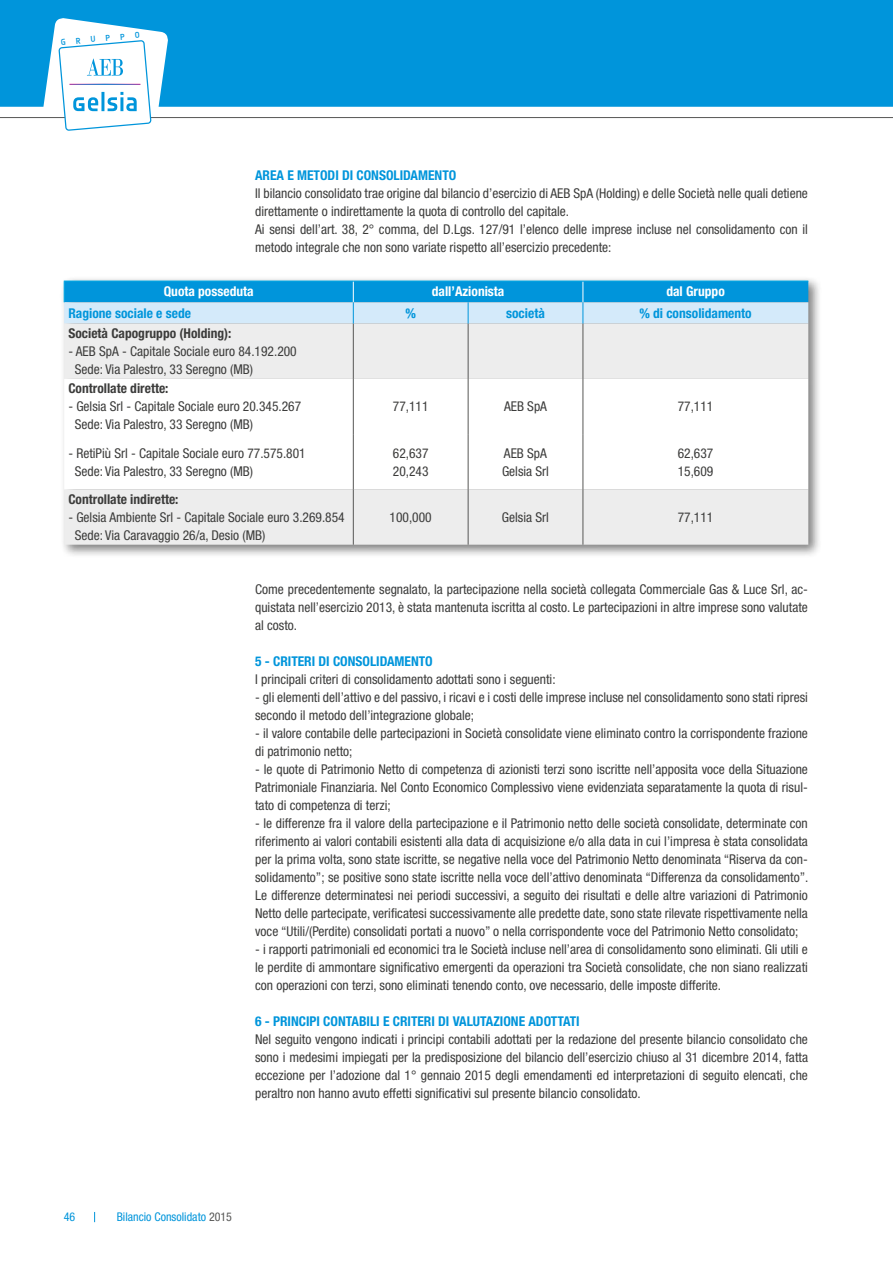
<style>
.page{position:relative;width:893px;height:1263px;background:#fff}
.page>*{position:absolute;margin:0;border:0;box-sizing:border-box;transform-origin:0 0}
.t1{font:condensed 13.5px/18px "Helvetica Neue LT Std";color:#3c3c3b}
.t2{font:700 condensed 13.5px "Helvetica Neue LT Std";color:#0095db}
.t3{font:700 condensed 13.5px "Helvetica Neue LT Std";color:#3c3c3b}
.t4{font:700 condensed 13.5px "Helvetica Neue LT Std";color:#fff}
.t5{font:condensed 12px "Helvetica Neue LT Std";color:#0095db}
.t6{font:8.4px "Notes Style Medium Tf";color:#0095db}
.s1{color:#575756}
</style>
<div class="page">
<div style="left:0;top:0;width:893px;height:107px;background:#0095db"></div>
<hr style="left:0;top:117px;width:893px;height:1px;background:#575756">
<svg style="left:58px;top:40px;width:93px;height:91px"></svg>
<div style="left:59px;top:276px;width:763px;height:283px;background:#000;opacity:.5"></div>
<div style="left:64px;top:324px;width:744px;height:221px;background:#ededed"></div>
<svg style="left:64px;top:379px;width:744px;height:110px"></svg>
<hr style="left:353px;top:324px;width:1px;height:55px;background:#575756">
<hr style="left:468px;top:324px;width:1px;height:55px;background:#575756">
<hr style="left:583px;top:324px;width:1px;height:55px;background:#575756">
<hr style="left:353px;top:379px;width:1px;height:55px;background:#575756">
<hr style="left:468px;top:379px;width:1px;height:55px;background:#575756">
<hr style="left:583px;top:379px;width:1px;height:55px;background:#575756">
<hr style="left:353px;top:434px;width:1px;height:55px;background:#575756">
<hr style="left:468px;top:434px;width:1px;height:55px;background:#575756">
<hr style="left:583px;top:434px;width:1px;height:55px;background:#575756">
<hr style="left:353px;top:489px;width:1px;height:56px;background:#575756">
<hr style="left:468px;top:489px;width:1px;height:56px;background:#575756">
<hr style="left:583px;top:489px;width:1px;height:56px;background:#575756">
<svg style="left:64px;top:281px;width:744px;height:43px;background:#6bbfe9"></svg>
<p class="t6" style="left:60px;top:37px;width:81px;rotate:-5deg">GRUPPO</p>
<p class="t2" style="left:255px;top:167px;width:203px">AREA E METODI DI CONSOLIDAMENTO</p>
<p class="t1" style="left:255px;top:184px;width:554px">Il bilancio consolidato trae origine dal bilancio d’esercizio di AEB SpA (Holding) e delle Società nelle quali detiene direttamente o indirettamente la quota di controllo del capitale.<br>Ai sensi dell’art. 38, 2° comma, del D.Lgs. 127/91 l’elenco delle imprese incluse nel consolidamento con il metodo integrale che non sono variate rispetto all’esercizio precedente:</p>
<p class="t4" style="left:164px;top:283px;width:91px">Quota posseduta</p>
<p class="t4" style="left:432px;top:283px;width:74px">dall’Azionista</p>
<p class="t4" style="left:666px;top:283px;width:60px">dal Gruppo</p>
<p class="t2" style="left:68px;top:305px;width:124px">Ragione sociale e sede</p>
<p class="t2" style="left:405px;top:305px;width:12px">%</p>
<p class="t2" style="left:506px;top:305px;width:40px">società</p>
<p class="t2" style="left:639px;top:305px;width:114px">% di consolidamento</p>
<p class="t3" style="left:68px;top:325px;width:165px">Società Capogruppo (Holding):</p>
<p class="t1" style="left:75px;top:342px;width:223px;text-indent:-6px">- AEB SpA - Capitale Sociale euro 84.192.200<br>Sede: Via Palestro, 33 Seregno (MB)</p>
<p class="t3" style="left:68px;top:380px;width:102px">Controllate dirette:</p>
<p class="t1" style="left:75px;top:397px;width:228px;text-indent:-6px">- Gelsia Srl - Capitale Sociale euro 20.345.267<br>Sede: Via Palestro, 33 Seregno (MB)</p>
<p class="t1" style="left:393px;top:397px;width:37px">77,111</p>
<p class="t1" style="left:504px;top:397px;width:44px">AEB SpA</p>
<p class="t1" style="left:678px;top:397px;width:37px">77,111</p>
<p class="t1" style="left:75px;top:444px;width:232px;text-indent:-6px">- RetiPiù Srl - Capitale Sociale euro 77.575.801<br>Sede: Via Palestro, 33 Seregno (MB)</p>
<p class="t1" style="left:393px;top:444px;width:37px">62,637<br>20,243</p>
<p class="t1" style="left:502px;top:444px;width:48px">AEB SpA<br>Gelsia Srl</p>
<p class="t1" style="left:678px;top:444px;width:37px">62,637<br>15,609</p>
<p class="t3" style="left:68px;top:491px;width:112px">Controllate indirette:</p>
<p class="t1" style="left:75px;top:508px;width:271px;text-indent:-6px">- Gelsia Ambiente Srl - Capitale Sociale euro 3.269.854<br>Sede: Via Caravaggio 26/a, Desio (MB)</p>
<p class="t1" style="left:390px;top:508px;width:44px">100,000</p>
<p class="t1" style="left:502px;top:508px;width:48px">Gelsia Srl</p>
<p class="t1" style="left:678px;top:508px;width:37px">77,111</p>
<p class="t1" style="left:255px;top:580px;width:554px;text-align:justify">Come precedentemente segnalato, la partecipazione nella società collegata Commerciale Gas &amp; Luce Srl, ac&shy;quistata nell’esercizio 2013, è stata mantenuta iscritta al costo. Le partecipazioni in altre imprese sono valutate al costo.</p>
<p class="t2" style="left:255px;top:653px;width:179px">5 - CRITERI DI CONSOLIDAMENTO</p>
<p class="t1" style="left:255px;top:670px;width:302px">I principali criteri di consolidamento adottati sono i seguenti:</p>
<p class="t1" style="left:255px;top:688px;width:554px">- gli elementi dell’attivo e del passivo, i ricavi e i costi delle imprese incluse nel consolidamento sono stati ripresi secondo il metodo dell’integrazione globale;</p>
<p class="t1" style="left:255px;top:724px;width:554px">- il valore contabile delle partecipazioni in Società consolidate viene eliminato contro la corrispondente frazione di patrimonio netto;</p>
<p class="t1" style="left:255px;top:760px;width:554px;text-align:justify">- le quote di Patrimonio Netto di competenza di azionisti terzi sono iscritte nell’apposita voce della Situazione Patrimoniale Finanziaria. Nel Conto Economico Complessivo viene evidenziata separatamente la quota di risul&shy;tato di competenza di terzi;</p>
<p class="t1" style="left:255px;top:814px;width:555px;text-align:justify">- le differenze fra il valore della partecipazione e il Patrimonio netto delle società consolidate, determinate con riferimento ai valori contabili esistenti alla data di acquisizione e/o alla data in cui l’impresa è stata consolidata per la prima volta, sono state iscritte, se negative nella voce del Patrimonio Netto denominata “Riserva da con&shy;solidamento”; se positive sono state iscritte nella voce dell’attivo denominata “Differenza da consolidamento”.<br>Le differenze determinatesi nei periodi successivi, a seguito dei risultati e delle altre variazioni di Patrimonio Netto delle partecipate, verificatesi successivamente alle predette date, sono state rilevate rispettivamente nella voce “Utili/(Perdite) consolidati portati a nuovo” o nella corrispondente voce del Patrimonio Netto consolidato;</p>
<p class="t1" style="left:255px;top:940px;width:554px;text-align:justify">- i rapporti patrimoniali ed economici tra le Società incluse nell’area di consolidamento sono eliminati. Gli utili e le perdite di ammontare significativo emergenti da operazioni tra Società consolidate, che non siano realizzati con operazioni con terzi, sono eliminati tenendo conto, ove necessario, delle imposte differite.</p>
<p class="t2" style="left:255px;top:1013px;width:326px">6 - PRINCIPI CONTABILI E CRITERI DI VALUTAZIONE ADOTTATI</p>
<p class="t1" style="left:255px;top:1030px;width:554px;text-align:justify">Nel seguito vengono indicati i principi contabili adottati per la redazione del presente bilancio consolidato che sono i medesimi impiegati per la predisposizione del bilancio dell’esercizio chiuso al 31 dicembre 2014, fatta eccezione per l’adozione dal 1° gennaio 2015 degli emendamenti ed interpretazioni di seguito elencati, che peraltro non hanno avuto effetti significativi sul presente bilancio consolidato.</p>
<p class="t5" style="left:64px;top:1209px;width:13px">46</p>
<p class="t5" style="left:117px;top:1209px;width:117px">Bilancio Consolidato <span class="s1">2015</span></p>
</div>
